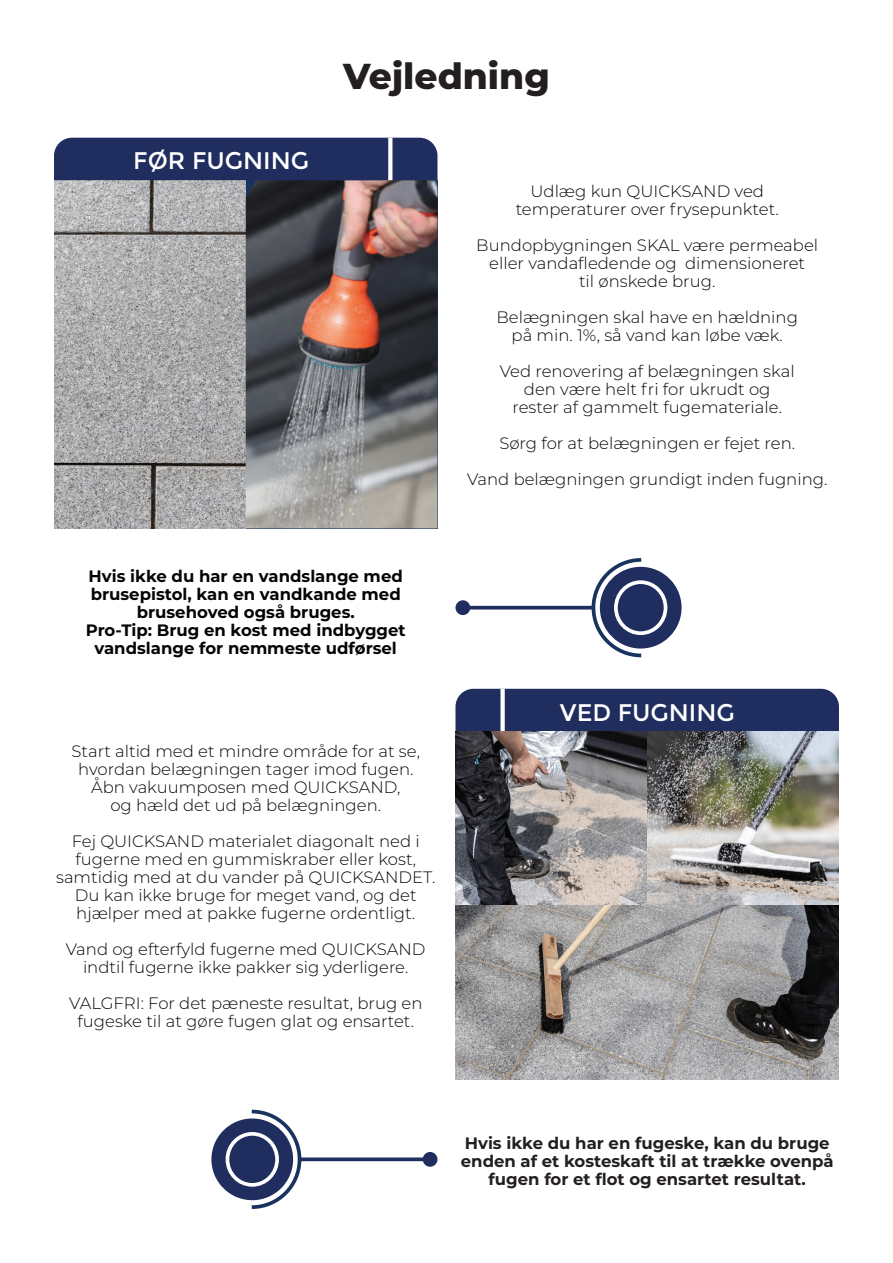
<style>
.page{position:relative;width:893px;height:1263px;background:#fff}
.page>*{position:absolute;margin:0;border:0;box-sizing:border-box;transform-origin:0 0}
.t1{font:800 36px "Montserrat";color:#231f20}
.t2{font:24px "Montserrat";color:#fff}
.t3{font:300 16.5px/18px "Montserrat";color:#040503;text-align:center}
.t4{font:700 16.5px/18px "Montserrat";color:#040503;text-align:center}
.t5{font:700 16.5px/18px "Montserrat";color:#231f20;text-align:center}
</style>
<div class="page">
<img style="left:54px;top:180px;width:192px;height:348px">
<svg style="left:246px;top:180px;width:191px;height:348px;background:#716868"></svg>
<div style="left:600px;top:567px;width:82px;height:81px;background:#202d5f;border-radius:50%"></div>
<hr style="left:463px;top:606px;width:130px;height:3px;background:#202d5f">
<div style="left:455px;top:600px;width:15px;height:15px;background:#202d5f;border-radius:50%"></div>
<svg style="left:590px;top:558px;width:55px;height:100px"></svg>
<div style="left:211px;top:1118px;width:82px;height:82px;background:#202d5f;border-radius:50%"></div>
<svg style="left:303px;top:1157px;width:120px;height:4px"></svg>
<div style="left:423px;top:1152px;width:14px;height:15px;background:#202d5f;border-radius:50%"></div>
<svg style="left:248px;top:1109px;width:55px;height:100px"></svg>
<div style="left:616px;top:582px;width:49px;height:51px;background:#202d5f;border-radius:50%"></div>
<div style="left:614px;top:580px;width:53px;height:55px;border:4px solid #fff;border-radius:50%"></div>
<div style="left:227px;top:1134px;width:50px;height:51px;background:#202d5f;border-radius:50%"></div>
<div style="left:226px;top:1132px;width:53px;height:55px;border:4px solid #fff;border-radius:50%"></div>
<div style="left:54px;top:138px;width:383px;height:42px;background:#1f2d5f"></div>
<svg style="left:388px;top:138px;width:4px;height:42px"></svg>
<div style="left:455px;top:689px;width:384px;height:42px;background:#1f2d5f"></div>
<div style="left:500px;top:689px;width:5px;height:42px;background:#fff"></div>
<img style="left:455px;top:731px;width:192px;height:174px">
<img style="left:647px;top:731px;width:192px;height:174px">
<svg style="left:455px;top:905px;width:384px;height:174px;background:#939292"></svg>
<h2 class="t2" style="left:133px;top:147px;width:177px">FØR FUGNING</h2>
<h1 class="t1" style="left:343px;top:50px;width:208px">Vejledning</h1>
<p class="t3" style="left:516px;top:182px;width:265px">Udlæg kun QUICKSAND ved temperaturer over frysepunktet.</p>
<p class="t3" style="left:476px;top:236px;width:343px">Bundopbygningen SKAL være permeabel eller vandafledende og dimensioneret<br>til ønskede brug.</p>
<p class="t3" style="left:496px;top:308px;width:303px">Belægningen skal have en hældning på min. 1%, så vand kan løbe væk.</p>
<p class="t3" style="left:500px;top:362px;width:296px">Ved renovering af belægningen skal den være helt fri for ukrudt og rester af gammelt fugemateriale.</p>
<p class="t3" style="left:467px;top:425px;width:362px;line-height:36px">Sørg for at belægningen er fejet ren.<br>Vand belægningen grundigt inden fugning.</p>
<p class="t4" style="left:86px;top:566px;width:321px">Hvis ikke du har en vandslange med brusepistol, kan en vandkande med brusehoved også bruges.<br>Pro-Tip: Brug en kost med indbygget vandslange for nemmeste udførsel</p>
<p class="t3" style="left:72px;top:742px;width:350px">Start altid med et mindre område for at se, hvordan belægningen tager imod fugen.<br>Åbn vakuumposen med QUICKSAND,<br>og hæld det ud på belægningen.</p>
<p class="t3" style="left:56px;top:832px;width:381px">Fej QUICKSAND materialet diagonalt ned i fugerne med en gummiskraber eller kost, samtidig med at du vander på QUICKSANDET.<br>Du kan ikke bruge for meget vand, og det hjælper med at pakke fugerne ordentligt.</p>
<p class="t3" style="left:66px;top:940px;width:361px">Vand og efterfyld fugerne med QUICKSAND indtil fugerne ikke pakker sig yderligere.</p>
<p class="t3" style="left:69px;top:994px;width:355px">VALGFRI: For det pæneste resultat, brug en fugeske til at gøre fugen glat og ensartet.</p>
<h2 class="t2" style="left:560px;top:698px;width:176px">VED FUGNING</h2>
<p class="t5" style="left:461px;top:1134px;width:374px">Hvis ikke du har en fugeske, kan du bruge enden af et kosteskaft til at trække ovenpå fugen for et flot og ensartet resultat.</p>
</div>
